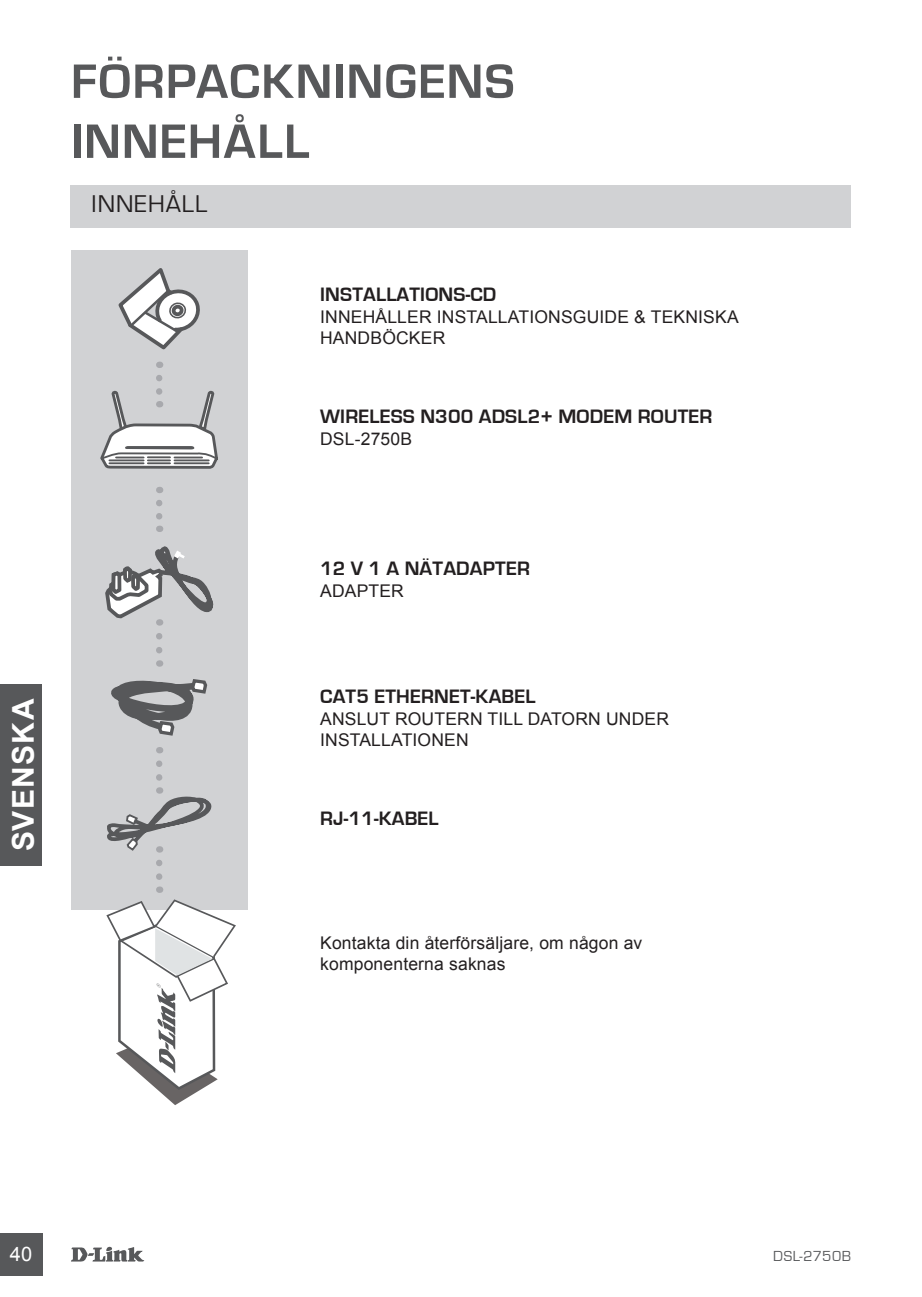
<style>
.page{position:relative;width:922px;height:1297px;background:#fff}
.page>*{position:absolute;margin:0;border:0;box-sizing:border-box;transform-origin:0 0}
.t1{font:700 50px/60px "Eurostile";letter-spacing:.025em;color:#57585a}
.t2{font:700 30px "Arial";letter-spacing:.04em;color:#fff}
.t3{font:25px "Eurostile";letter-spacing:.04em;color:#231f20}
.t4{font:700 20px "Eurostile";letter-spacing:.01em;color:#231f20}
.t5{font:20px "Arial";color:#fff}
.t6{font:17.5px/21px "Arial";letter-spacing:.01em;color:#231f20}
.t7{font:15px "Eurostile";letter-spacing:.035em;color:#57585a}
</style>
<div class="page">
<svg style="left:71px;top:1247px;width:73px;height:14px"></svg>
<div style="left:0;top:1233px;width:43px;height:43px;background:#57585a"></div>
<div style="left:0;top:684px;width:42px;height:182px;background:#57585a"></div>
<div style="left:71px;top:185px;width:779px;height:43px;background:#d1d2d4"></div>
<div style="left:71px;top:250px;width:176px;height:660px;background:#d1d2d4"></div>
<svg style="left:106px;top:899px;width:130px;height:206px"></svg>
<svg style="left:118px;top:268px;width:82px;height:82px"></svg>
<svg style="left:156px;top:503px;width:6px;height:29px"></svg>
<svg style="left:156px;top:863px;width:6px;height:30px"></svg>
<svg style="left:100px;top:378px;width:118px;height:91px"></svg>
<svg style="left:105px;top:546px;width:109px;height:307px"></svg>
<h1 class="t1" style="left:71px;top:52px;width:445px">FÖRPACKNINGENS<br>INNEHÅLL</h1>
<h3 class="t3" style="left:92px;top:190px;width:117px">INNEHÅLL</h3>
<p class="t4" style="left:320px;top:283px;width:178px">INSTALLATIONS-CD</p>
<p class="t6" style="left:320px;top:307px;width:420px">INNEHÅLLER INSTALLATIONSGUIDE &amp; TEKNISKA<br>HANDBÖCKER</p>
<p class="t4" style="left:320px;top:405px;width:393px">WIRELESS N300 ADSL2+ MODEM ROUTER</p>
<p class="t6" style="left:320px;top:428px;width:93px">DSL-2750B</p>
<h2 class="t2" style="left:4px;top:851px;width:154px;rotate:-90deg">SVENSKA</h2>
<p class="t4" style="left:320px;top:557px;width:211px">12 V 1 A NÄTADAPTER</p>
<p class="t6" style="left:320px;top:581px;width:85px">ADAPTER</p>
<p class="t4" style="left:320px;top:686px;width:217px">CAT5 ETHERNET-KABEL</p>
<p class="t6" style="left:320px;top:709px;width:350px">ANSLUT ROUTERN TILL DATORN UNDER<br>INSTALLATIONEN</p>
<p class="t4" style="left:320px;top:808px;width:120px">RJ-11-KABEL</p>
<p class="t6" style="left:320px;top:932px;width:323px">Kontakta din återförsäljare, om någon av komponenterna saknas</p>
<p class="t5" style="left:10px;top:1241px;width:24px">40</p>
<p class="t7" style="left:773px;top:1248px;width:79px">DSL-2750B</p>
</div>
